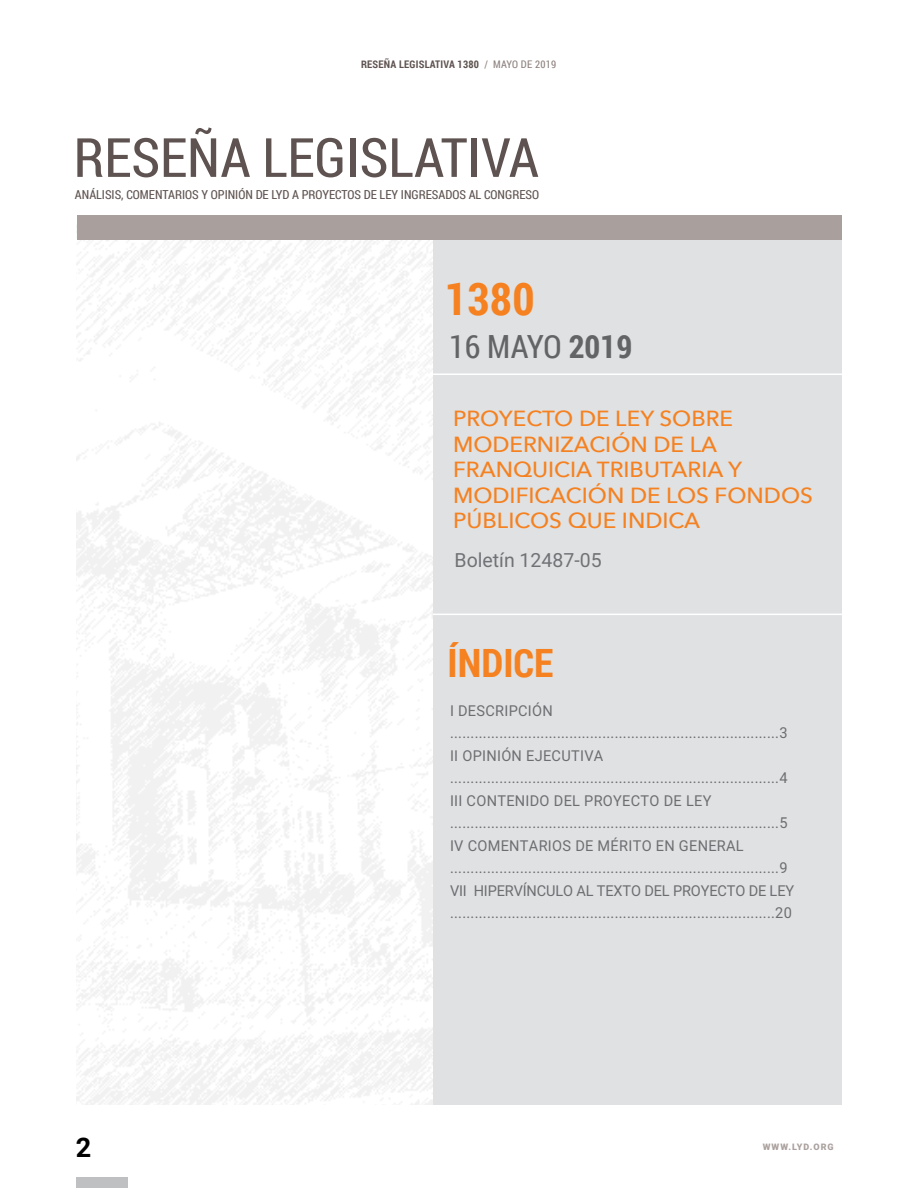
<style>
.page{position:relative;width:918px;height:1188px;background:#fff}
.page>*{position:absolute;margin:0;border:0;box-sizing:border-box;transform-origin:0 0}
.t1{font:54.15px "Roboto Condensed";color:#5e5350}
.t2{font:700 45px "Roboto Condensed";color:#f58120}
.t3{font:700 39px "Roboto Condensed";color:#f58120}
.t4{font:31.95px "Roboto Condensed";letter-spacing:-.005em;color:#636466}
.t5{font:700 27px "Roboto";color:#000}
.t6{font:500 21.9px/25.5px "Avenir Next";color:#f58120}
.t7{font:19.5px "Roboto";color:#717275}
.t8{font:15px/22.5px "Roboto";letter-spacing:.02em;color:#6d6e71}
.t9{font:12.45px "Roboto Condensed";color:#5e5350}
.t10{font:700 10.5px "Roboto Condensed";letter-spacing:.02em;color:#5e5350}
.t11{font:900 9px "Roboto";letter-spacing:.11em;color:#aaa19e}
.s1{font-weight:400;color:#8c817e}
.s2{font-weight:700}
</style>
<div class="page">
<div style="left:76px;top:1177px;width:51px;height:11px;background:#bec0c2"></div>
<div style="left:433px;top:222px;width:408px;height:883px;background:#dfe1e3"></div>
<hr style="left:433px;top:614px;width:422px;height:1px;background:#fff">
<hr style="left:430px;top:373px;width:422px;height:2px;background:#fff">
<div style="left:77px;top:215px;width:764px;height:25px;background:#a99f9d"></div>
<p class="t10" style="left:361px;top:57px;width:197px">RESEÑA LEGISLATIVA 1380 <span class="s1">/ MAYO DE 2019</span></p>
<h1 class="t1" style="left:74px;top:120px;width:467px">RESEÑA LEGISLATIVA</h1>
<p class="t9" style="left:75px;top:186px;width:466px">ANÁLISIS, COMENTARIOS Y OPINIÓN DE LYD A PROYECTOS DE LEY INGRESADOS AL CONGRESO</p>
<h2 class="t2" style="left:445px;top:267px;width:91px">1380</h2>
<h3 class="t4" style="left:449px;top:325px;width:185px">16 MAYO <span class="s2">2019</span></h3>
<h3 class="t6" style="left:453px;top:405px;width:361px">PROYECTO DE LEY SOBRE<br>MODERNIZACIÓN DE LA<br>FRANQUICIA TRIBUTARIA Y<br>MODIFICACIÓN DE LOS FONDOS<br>PÚBLICOS QUE INDICA</h3>
<h3 class="t7" style="left:455px;top:546px;width:149px">Boletín 12487-05</h3>
<h3 class="t3" style="left:448px;top:636px;width:107px">ÍNDICE</h3>
<p class="t8" style="left:450px;top:699px;width:346px">I DESCRIPCIÓN ................................................................................3<br>II OPINIÓN EJECUTIVA ................................................................................4<br>III CONTENIDO DEL PROYECTO DE LEY ................................................................................5<br>IV COMENTARIOS DE MÉRITO EN GENERAL ................................................................................9<br>VII HIPERVÍNCULO AL TEXTO DEL PROYECTO DE LEY ...............................................................................20</p>
<h3 class="t5" style="left:76px;top:1129px;width:17px">2</h3>
<p class="t11" style="left:763px;top:1140px;width:72px">WWW.LYD.ORG</p>
</div>
